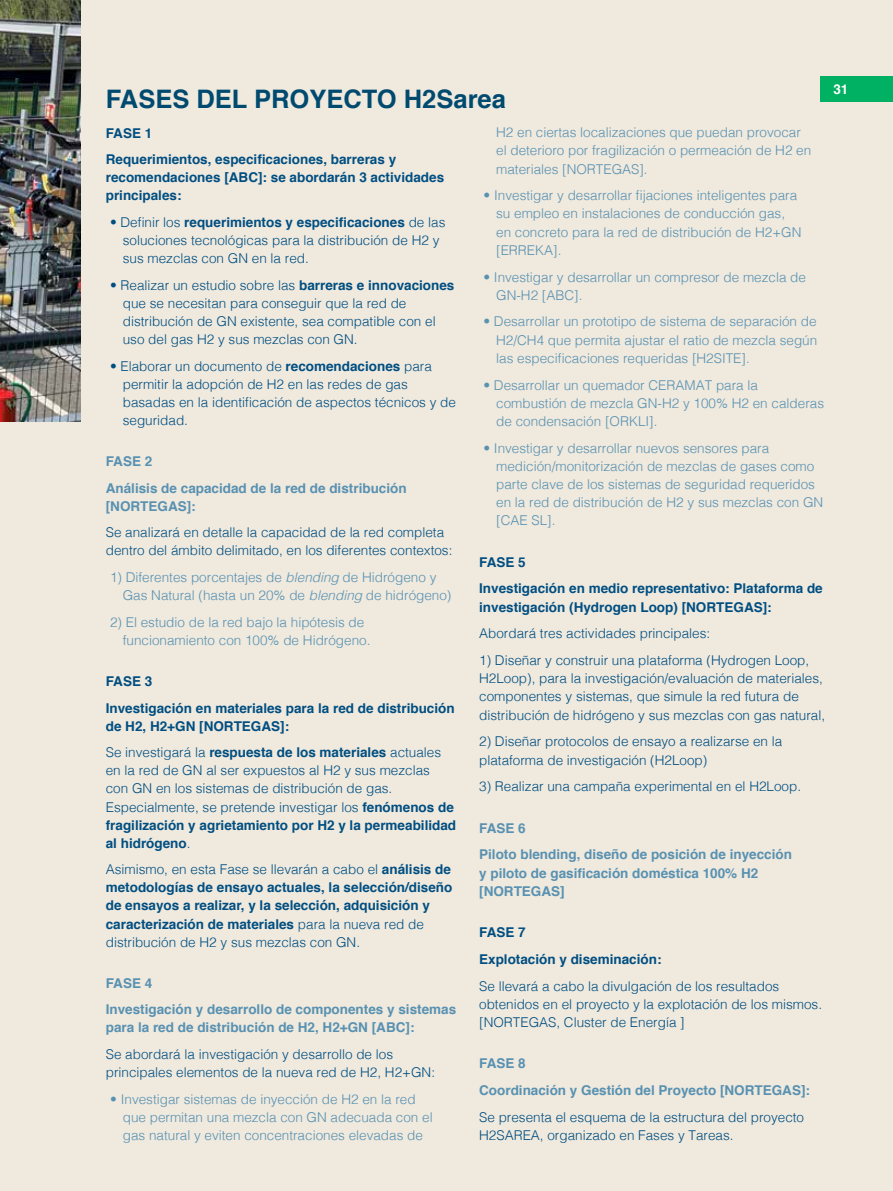
<style>
.page{position:relative;width:893px;height:1191px;background:#efe9de}
.page>*{position:absolute;margin:0;border:0;box-sizing:border-box;transform-origin:0 0}
.t1{font:700 25.5px "Helvetica";color:#004a6f}
.t2{font:300 13.5px/18.1px "Helvetica";color:#004e81}
.t3{font:300 13.5px/18.1px "Helvetica";color:#5891b1}
.t4{font:700 13.5px/18.1px "Helvetica";color:#004e81}
.t5{font:700 13.5px/26.5px "Helvetica";color:#5891b1}
.t6{font:700 13.5px "Helvetica";color:#fff}
.s1{font-weight:700}
.s2{font-style:italic}
.s3{font-weight:300}
</style>
<div class="page">
<img style="left:0;top:0;width:81px;height:421px">
<div style="left:821px;top:77px;width:72px;height:25px;background:#00b063"></div>
<h1 class="t1" style="left:106px;top:79px;width:402px">FASES DEL PROYECTO H2Sarea</h1>
<p class="t4" style="left:106px;top:120px;width:292px;line-height:26.5px">FASE 1<br>Requerimientos, especificaciones, barreras y</p>
<p class="t4" style="left:106px;top:169px;width:340px">recomendaciones [ABC]: se abordarán 3 actividades principales:</p>
<p class="t2" style="left:123px;top:212px;width:324px;text-indent:-13px">• Definir los <span class="s1">requerimientos y especificaciones</span> de las soluciones tecnológicas para la distribución de H2 y sus mezclas con GN en la red.</p>
<p class="t2" style="left:123px;top:275px;width:333px;text-indent:-13px">• Realizar un estudio sobre las <span class="s1">barreras e innovaciones </span>que se necesitan para conseguir que la red de distribución de GN existente, sea compatible con el uso del gas H2 y sus mezclas con GN.</p>
<p class="t2" style="left:123px;top:356px;width:335px;text-indent:-13px">• Elaborar un documento de <span class="s1">recomendaciones</span> para permitir la adopción de H2 en las redes de gas basadas en la identificación de aspectos técnicos y de seguridad.</p>
<p class="t5" style="left:106px;top:448px;width:302px">FASE 2<br>Análisis de capacidad de la red de distribución</p>
<p class="t5" style="left:106px;top:493px;width:91px">[NORTEGAS]:</p>
<p class="t2" style="left:106px;top:522px;width:348px">Se analizará en detalle la capacidad de la red completa dentro del ámbito delimitado, en los diferentes contextos:</p>
<p class="t3" style="left:123px;top:567px;width:330px;text-indent:-13px">1) Diferentes porcentajes de <span class="s2">blending</span> de Hidrógeno y<br>Gas Natural (hasta un 20% de <span class="s2">blending</span> de hidrógeno)</p>
<p class="t3" style="left:123px;top:612px;width:249px;text-indent:-13px">2) El estudio de la red bajo la hipótesis de funcionamiento con 100% de Hidrógeno.</p>
<p class="t4" style="left:106px;top:668px;width:350px;line-height:26.5px">FASE 3<br>Investigación en materiales para la red de distribución</p>
<p class="t4" style="left:106px;top:713px;width:337px;line-height:26.5px">de H2, H2+GN [NORTEGAS]:<br><span class="s3">Se investigará la</span> respuesta de los materiales <span class="s3">actuales</span></p>
<p class="t2" style="left:106px;top:760px;width:352px">en la red de GN al ser expuestos al H2 y sus mezclas<br>con GN en los sistemas de distribución de gas.<br>Especialmente, se pretende investigar los <span class="s1">fenómenos de fragilización y agrietamiento por H2 y la permeabilidad al hidrógeno</span>.</p>
<p class="t4" style="left:106px;top:860px;width:348px"><span class="s3">Asimismo, en esta Fase se llevarán a cabo el</span> análisis de metodologías de ensayo actuales, la selección/diseño de ensayos a realizar, y la selección, adquisición y caracterización de materiales <span class="s3">para la nueva red de distribución de H2 y sus mezclas con GN.</span></p>
<p class="t5" style="left:106px;top:970px;width:352px">FASE 4<br>Investigación y desarrollo de componentes y sistemas</p>
<p class="t5" style="left:106px;top:1014px;width:310px">para la red de distribución de H2, H2+GN [ABC]:</p>
<p class="t2" style="left:106px;top:1044px;width:331px">Se abordará la investigación y desarrollo de los principales elementos de la nueva red de H2, H2+GN:</p>
<p class="t3" style="left:123px;top:1088px;width:311px;text-indent:-13px">• Investigar sistemas de inyección de H2 en la red que permitan una mezcla con GN adecuada con el gas natural y eviten concentraciones elevadas de</p>
<p class="t3" style="left:496px;top:122px;width:317px">H2 en ciertas localizaciones que puedan provocar el deterioro por fragilización o permeación de H2 en materiales [NORTEGAS].</p>
<p class="t3" style="left:496px;top:185px;width:307px;text-indent:-13px">• Investigar y desarrollar fijaciones inteligentes para su empleo en instalaciones de conducción gas, en concreto para la red de distribución de H2+GN [ERREKA].</p>
<p class="t3" style="left:496px;top:267px;width:311px;text-indent:-13px">• Investigar y desarrollar un compresor de mezcla de<br>GN-H2 [ABC].</p>
<p class="t3" style="left:496px;top:312px;width:323px;text-align:justify;text-indent:-13px">• Desarrollar un prototipo de sistema de separación de H2/CH4 que permita ajustar el ratio de mezcla según las especificaciones requeridas [H2SITE].</p>
<p class="t3" style="left:496px;top:375px;width:329px;text-indent:-13px">• Desarrollar un quemador CERAMAT para la combustión de mezcla GN-H2 y 100% H2 en calderas de condensación [ORKLI].</p>
<p class="t3" style="left:496px;top:438px;width:329px;text-indent:-13px">• Investigar y desarrollar nuevos sensores para medición/monitorización de mezclas de gases como parte clave de los sistemas de seguridad requeridos en la red de distribución de H2 y sus mezclas con GN [CAE SL].</p>
<p class="t4" style="left:479px;top:549px;width:345px;line-height:26.7px">FASE 5<br>Investigación en medio representativo: Plataforma de</p>
<p class="t4" style="left:479px;top:598px;width:294px">investigación (Hydrogen Loop) [NORTEGAS]:</p>
<p class="t2" style="left:479px;top:623px;width:233px">Abordará tres actividades principales:</p>
<p class="t2" style="left:479px;top:650px;width:347px">1) Diseñar y construir una plataforma (Hydrogen Loop, H2Loop), para la investigación/evaluación de materiales, componentes y sistemas, que simule la red futura de distribución de hidrógeno y sus mezclas con gas natural,</p>
<p class="t2" style="left:479px;top:731px;width:305px">2) Diseñar protocolos de ensayo a realizarse en la plataforma de investigación (H2Loop)</p>
<p class="t2" style="left:479px;top:776px;width:323px">3) Realizar una campaña experimental en el H2Loop.</p>
<p class="t5" style="left:479px;top:814px;width:314px">FASE 6<br>Piloto blending, diseño de posición de inyección</p>
<p class="t5" style="left:479px;top:864px;width:281px;line-height:18.1px">y piloto de gasificación doméstica 100% H2 [NORTEGAS]</p>
<p class="t4" style="left:479px;top:919px;width:184px;line-height:26.7px">FASE 7<br>Explotación y diseminación:</p>
<p class="t2" style="left:479px;top:975px;width:344px">Se llevará a cabo la divulgación de los resultados obtenidos en el proyecto y la explotación de los mismos. [NORTEGAS, Cluster de Energía ]</p>
<p class="t5" style="left:479px;top:1050px;width:332px">FASE 8<br>Coordinación y Gestión del Proyecto [NORTEGAS]:</p>
<p class="t2" style="left:479px;top:1106px;width:326px">Se presenta el esquema de la estructura del proyecto<br>H2SAREA, organizado en Fases y Tareas.</p>
<p class="t6" style="left:833px;top:79px;width:17px">31</p>
</div>
